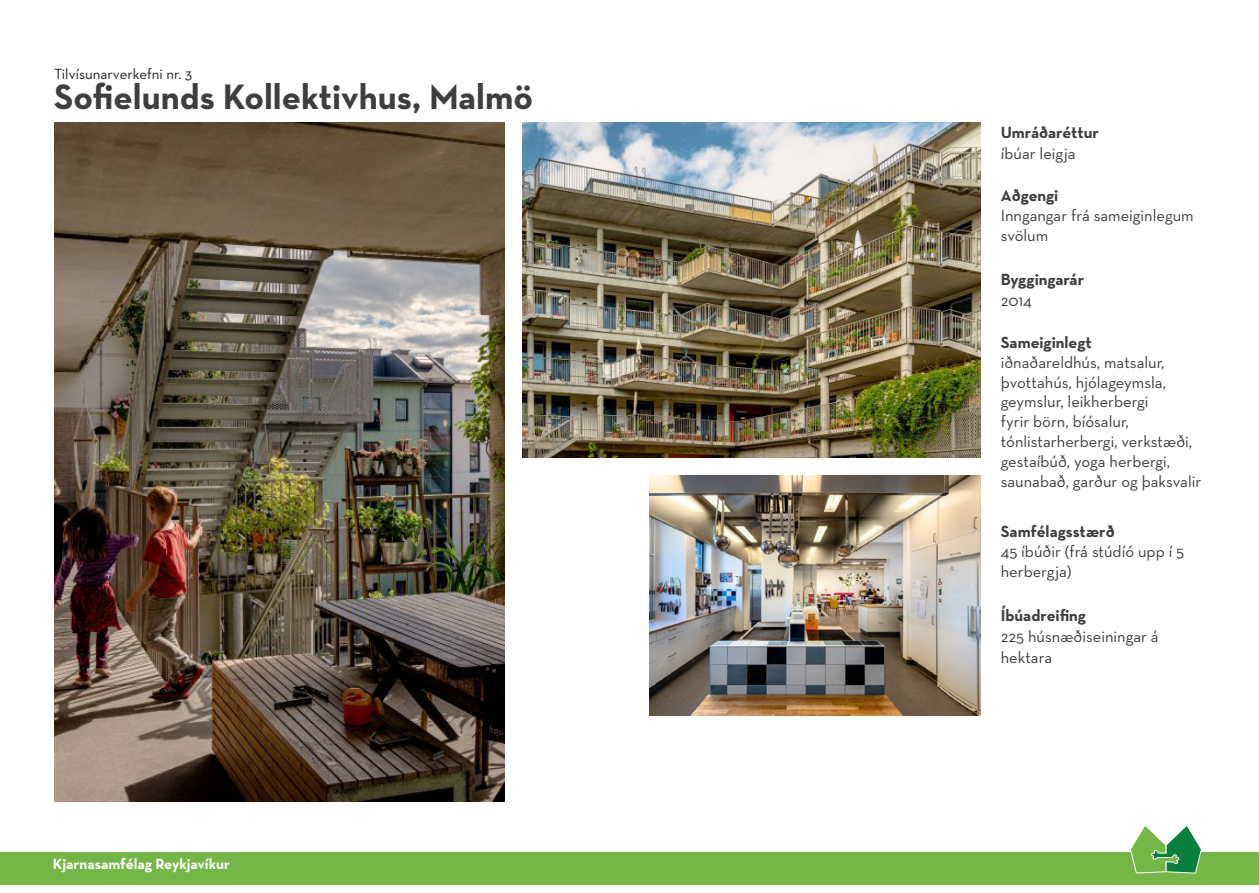
<style>
.page{position:relative;width:1259px;height:893px;background:#fff}
.page>*{position:absolute;margin:0;border:0;box-sizing:border-box;transform-origin:0 0}
.t1{font:700 36px "Neutra Text";color:#3e3e3f}
.t2{font:16.5px/19.8px "Neutra Text";color:#3e3e3f}
.t3{font:700 16.5px "Neutra Text";color:#3e3e3f}
.t4{font:700 15px "Neutra Text";color:#fff}
.t5{font:15px "Neutra Text";color:#231f20}
</style>
<div class="page">
<div style="left:0;top:852px;width:1259px;height:32px;background:#74b747"></div>
<svg style="left:1130px;top:825px;width:72px;height:49px"></svg>
<img style="left:523px;top:122px;width:458px;height:335px">
<img style="left:54px;top:122px;width:451px;height:679px">
<img style="left:649px;top:476px;width:332px;height:239px">
<p class="t5" style="left:54px;top:65px;width:140px">Tilvísunarverkefni nr. 3</p>
<h1 class="t1" style="left:54px;top:74px;width:480px">Sofielunds Kollektivhus, Malmö</h1>
<p class="t4" style="left:53px;top:854px;width:179px">Kjarnasamfélag Reykjavíkur</p>
<p class="t3" style="left:1000px;top:122px;width:100px">Umráðaréttur</p>
<p class="t2" style="left:1000px;top:143px;width:76px">íbúar leigja</p>
<p class="t3" style="left:1000px;top:185px;width:59px">Aðgengi</p>
<p class="t2" style="left:1000px;top:205px;width:194px">Inngangar frá sameiginlegum svölum</p>
<p class="t3" style="left:1000px;top:269px;width:85px">Byggingarár</p>
<p class="t2" style="left:1000px;top:290px;width:33px">2014</p>
<p class="t3" style="left:1000px;top:332px;width:92px">Sameiginlegt</p>
<p class="t2" style="left:1000px;top:352px;width:202px">iðnaðareldhús, matsalur, þvottahús, hjólageymsla, geymslur, leikherbergi<br>fyrir börn, bíósalur, tónlistarherbergi, verkstæði, gestaíbúð, yoga herbergi, saunabað, garður og þaksvalir</p>
<p class="t3" style="left:1000px;top:521px;width:115px">Samfélagsstærð</p>
<p class="t2" style="left:1000px;top:541px;width:185px">45 íbúðir (frá stúdíó upp í 5 herbergja)</p>
<p class="t3" style="left:1000px;top:605px;width:87px">Íbúadreifing</p>
<p class="t2" style="left:1000px;top:626px;width:159px;line-height:21px">225 húsnæðiseiningar á hektara</p>
</div>
